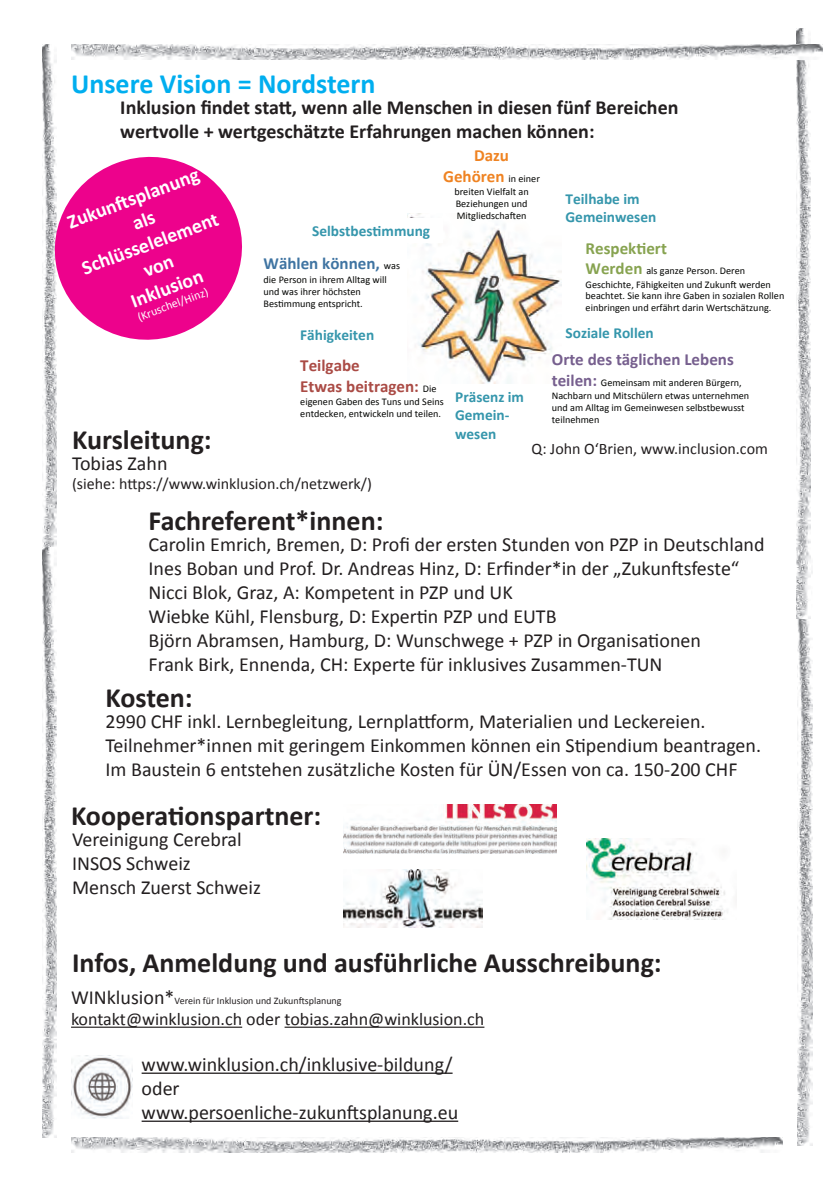
<style>
.page{position:relative;width:840px;height:1191px;background:#fff}
.page>*{position:absolute;margin:0;border:0;box-sizing:border-box;transform-origin:0 0}
.t1{font:700 28px "Calibri";color:#231f20}
.t2{font:700 28px "Calibri";color:#00aeef}
.t3{font:20px/24px "Calibri";color:#231f20}
.t4{font:700 20px/24px "Calibri";color:#231f20}
.t5{font:700 20px/24px "Calibri";color:#fff;text-align:center}
.t6{font:18px "Calibri";color:#231f20}
.t7{font:700 17px/20.4px "Calibri";color:#aa4b45}
.t8{font:700 17px "Calibri";color:#765f8e}
.t9{font:700 17px/20.4px "Calibri";color:#ef8322;text-align:center}
.t10{font:700 17px "Calibri";color:#3f74a2}
.t11{font:700 17px "Calibri";color:#87a350}
.t12{font:16px "Calibri";color:#231f20}
.t13{font:700 15.4px/18.2px "Calibri";color:#3596ac}
.t14{font:12px "Calibri";color:#fff}
.t15{font:10.2px/12px "Calibri";color:#040503}
.t16{font:10px "Calibri";color:#231f20}
.s1{font-weight:400;font-size:10.2px;color:#040503}
.s2{font-weight:700;font-size:17px;color:#87a350}
.s3{font-weight:700;font-size:17px;color:#765f8e}
.s4{font-size:20px}
</style>
<div class="page">
<img style="left:42px;top:45px;width:14px;height:503px">
<svg style="left:43px;top:145px;width:199px;height:207px;fill:#ed028c"></svg>
<hr style="left:71px;top:1026px;width:171px;height:1px;background:#231f20">
<hr style="left:284px;top:1026px;width:200px;height:1px;background:#231f20">
<img style="left:409px;top:214px;width:152px;height:169px">
<div style="left:306px;top:218px;width:136px;height:25px;background:#fff"></div>
<div style="left:559px;top:185px;width:136px;height:44px;background:#fff"></div>
<hr style="left:141px;top:1072px;width:311px;height:1px;background:#231f20">
<hr style="left:141px;top:1120px;width:317px;height:1px;background:#231f20">
<img style="left:71px;top:1056px;width:62px;height:63px">
<img style="left:797px;top:555px;width:14px;height:590px">
<img style="left:42px;top:548px;width:14px;height:589px">
<img style="left:795px;top:28px;width:15px;height:590px">
<img style="left:71px;top:45px;width:751px;height:14px">
<img style="left:71px;top:1137px;width:711px;height:15px">
<img style="left:343px;top:804px;width:213px;height:50px">
<img style="left:586px;top:838px;width:139px;height:81px">
<img style="left:343px;top:869px;width:139px;height:58px">
<h1 class="t2" style="left:71px;top:66px;width:306px">Unsere Vision = Nordstern</h1>
<p class="t4" style="left:120px;top:96px;width:559px">Inklusion findet statt, wenn alle Menschen in diesen fünf Bereichen wertvolle + wertgeschätzte Erfahrungen machen können:</p>
<p class="t5" style="left:61px;top:213px;width:145px;rotate:-21deg">Zukunft splanung als<br>Schlüsselelement von<br>Inklusion</p>
<p class="t14" style="left:135px;top:310px;width:76px;rotate:-20deg">(Kruschel/Hinz)</p>
<p class="t13" style="left:312px;top:222px;width:119px">Selbstbes&gt;mmung</p>
<p class="t10" style="left:263px;top:253px;width:138px">Wählen können, <span class="s1">was</span></p>
<p class="t15" style="left:263px;top:274px;width:125px">die Person in ihrem Alltag will und was ihrer höchsten<br>BesJmmung entspricht.</p>
<p class="t13" style="left:300px;top:326px;width:75px">Fähigkeiten</p>
<p class="t9" style="left:443px;top:145px;width:98px">Dazu<br>Gehören <span class="s1">in einer</span></p>
<p class="t15" style="left:454px;top:186px;width:76px">breiten Vielfalt an<br>Beziehungen und<br>Mitgliedscha=en</p>
<p class="t13" style="left:565px;top:190px;width:92px">Teilhabe im<br>Gemeinwesen</p>
<p class="t11" style="left:585px;top:237px;width:83px">Respek&gt;ert</p>
<p class="t15" style="left:585px;top:264px;width:186px;line-height:13.6px"><span class="s2">Werden</span> als ganze Person. Deren<br>Geschichte, Fähigkeiten und Zukun= werden</p>
<p class="t15" style="left:585px;top:290px;width:200px">beachtet. Sie kann ihre Gaben in sozialen Rollen einbringen und erfährt darin Wertschätzung.</p>
<p class="t13" style="left:565px;top:324px;width:90px">Soziale Rollen</p>
<p class="t7" style="left:300px;top:355px;width:138px">Teilgabe<br>Etwas beitragen: <span class="s1">Die</span></p>
<p class="t15" style="left:300px;top:396px;width:145px">eigenen Gaben des Tuns und Seins entdecken, entwickeln und teilen.</p>
<h1 class="t1" style="left:72px;top:422px;width:141px">Kursleitung:</h1>
<p class="t3" style="left:72px;top:451px;width:97px">Tobias Zahn</p>
<p class="t12" style="left:72px;top:474px;width:301px">(siehe: https://www.winklusion.ch/netzwerk/)</p>
<h1 class="t1" style="left:148px;top:503px;width:236px">Fachreferent*innen:</h1>
<p class="t13" style="left:455px;top:388px;width:70px">Präsenz im<br>Gemein&shy;wesen</p>
<p class="t8" style="left:551px;top:349px;width:183px">Orte des täglichen Lebens</p>
<p class="t15" style="left:551px;top:375px;width:199px;line-height:13.6px"><span class="s3">teilen:</span> Gemeinsam mit anderen Bürgern,<br>Nachbarn und Mitschülern etwas unternehmen</p>
<p class="t15" style="left:551px;top:402px;width:194px">und am Alltag im Gemeinwesen selbstbewusst teilnehmen</p>
<p class="t12" style="left:531px;top:438px;width:238px">Q: John O‘Brien, www.inclusion.com</p>
<p class="t3" style="left:148px;top:532px;width:617px">Carolin Emrich, Bremen, D: Profi der ersten Stunden von PZP in Deutschland Ines Boban und Prof. Dr. Andreas Hinz, D: Erfinder*in der „Zukunftsfeste“ Nicci Blok, Graz, A: Kompetent in PZP und UK<br>Wiebke Kühl, Flensburg, D: Expertin PZP und EUTB<br>Björn Abramsen, Hamburg, D: Wunschwege + PZP in Organisationen<br>Frank Birk, Ennenda, CH: Experte für inklusives Zusammen-TUN</p>
<h1 class="t1" style="left:105px;top:680px;width:88px">Kosten:</h1>
<p class="t3" style="left:105px;top:709px;width:656px">2990 CHF inkl. Lernbegleitung, Lernplattform, Materialien und Leckereien.<br>Teilnehmer*innen mit geringem Einkommen können ein Stipendium beantragen.<br>Im Baustein 6 entstehen zusätzliche Kosten für ÜN/Essen von ca. 150-200 CHF</p>
<h1 class="t1" style="left:71px;top:798px;width:251px">Kooperationspartner:</h1>
<p class="t3" style="left:72px;top:827px;width:190px">Vereinigung Cerebral<br>INSOS Schweiz<br>Mensch Zuerst Schweiz</p>
<h1 class="t1" style="left:72px;top:945px;width:590px">Infos, Anmeldung und ausführliche Ausschreibung:</h1>
<p class="t16" style="left:71px;top:994px;width:272px"><span class="s4">WINklusion*</span>Verein für Inklusion und Zukunftsplanung</p>
<p class="t6" style="left:71px;top:1007px;width:414px">kontakt@winklusion.ch oder tobias.zahn@winklusion.ch</p>
<p class="t3" style="left:141px;top:1052px;width:318px">www.winklusion.ch/inklusive-bildung/ oder www.persoenliche-zukunftsplanung.eu</p>
</div>
